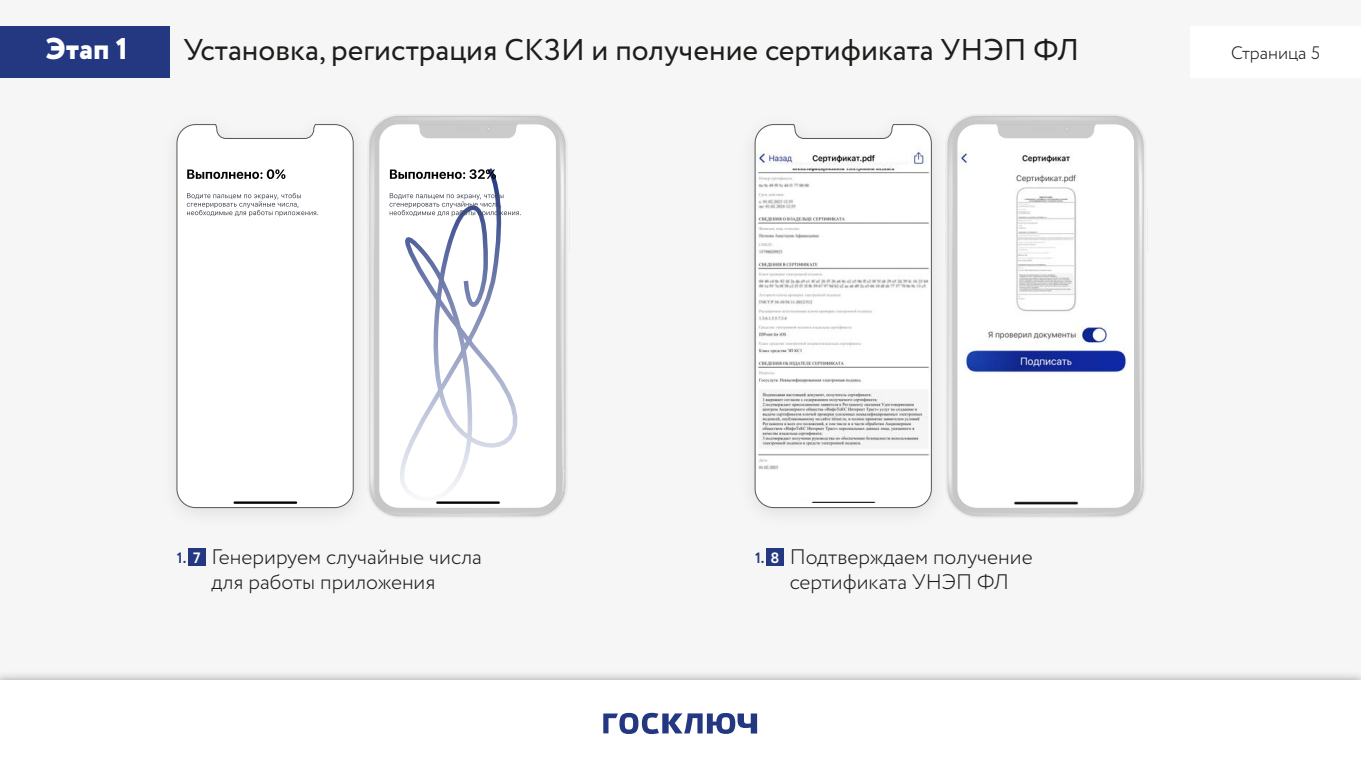
<style>
.page{position:relative;width:1361px;height:766px;background:#fff}
.page>*{position:absolute;margin:0;border:0;box-sizing:border-box;transform-origin:0 0}
.t1{font:30px "Circe";color:#1d1d1b}
.t2{font:800 30px "Circe";color:#fff}
.t3{font:300 21px/25.2px "Circe";color:#1d1d1b}
.t4{font:300 18px "Circe";color:#1d1d1b}
.t5{font:700 15px "Circe";color:#23397f}
.s1{color:#fff}
</style>
<div class="page">
<div style="left:0;top:0;width:1360px;height:765px;background:#f6f6f6"></div>
<div style="left:0;top:680px;width:1360px;height:85px;background:#fff"></div>
<svg style="left:603px;top:712px;width:154px;height:21px"></svg>
<div style="left:0;top:26px;width:170px;height:51px;background:#243882"></div>
<div style="left:1190px;top:26px;width:170px;height:51px;background:#fff"></div>
<div style="left:766px;top:548px;width:17px;height:17px;background:#243882"></div>
<div style="left:188px;top:548px;width:17px;height:17px;background:#243882"></div>
<svg style="left:367px;top:114px;width:201px;height:404px;fill:#ececec"></svg>
<svg style="left:379px;top:116px;width:186px;height:400px"></svg>
<svg style="left:380px;top:166px;width:174px;height:341px"></svg>
<svg style="left:390px;top:169px;width:106px;height:10px"></svg>
<svg style="left:389px;top:193px;width:132px;height:23px"></svg>
<hr style="left:436px;top:501px;width:64px;height:2px;background:#010101">
<svg style="left:380px;top:124px;width:176px;height:42px;fill:#fff"></svg>
<img style="left:175px;top:121px;width:204px;height:393px">
<svg style="left:177px;top:124px;width:176px;height:383px"></svg>
<svg style="left:945px;top:114px;width:201px;height:404px;fill:#ececec"></svg>
<svg style="left:957px;top:116px;width:186px;height:400px"></svg>
<img style="left:958px;top:124px;width:176px;height:383px">
<img style="left:753px;top:121px;width:204px;height:393px">
<svg style="left:755px;top:124px;width:176px;height:383px"></svg>
<h1 class="t2" style="left:46px;top:29px;width:83px">Этап 1</h1>
<h1 class="t1" style="left:183px;top:29px;width:897px">Установка, регистрация СКЗИ и получение сертификата УНЭП ФЛ</h1>
<p class="t4" style="left:1231px;top:41px;width:90px">Страница 5</p>
<p class="t5" style="left:177px;top:547px;width:25px">1. <span class="s1">7</span></p>
<p class="t3" style="left:212px;top:544px;width:272px">Генерируем случайные числа</p>
<p class="t5" style="left:755px;top:547px;width:26px">1. <span class="s1">8</span></p>
<p class="t3" style="left:212px;top:569px;width:225px">для работы приложения</p>
<p class="t3" style="left:789px;top:544px;width:244px">Подтверждаем получение сертификата УНЭП ФЛ</p>
</div>
